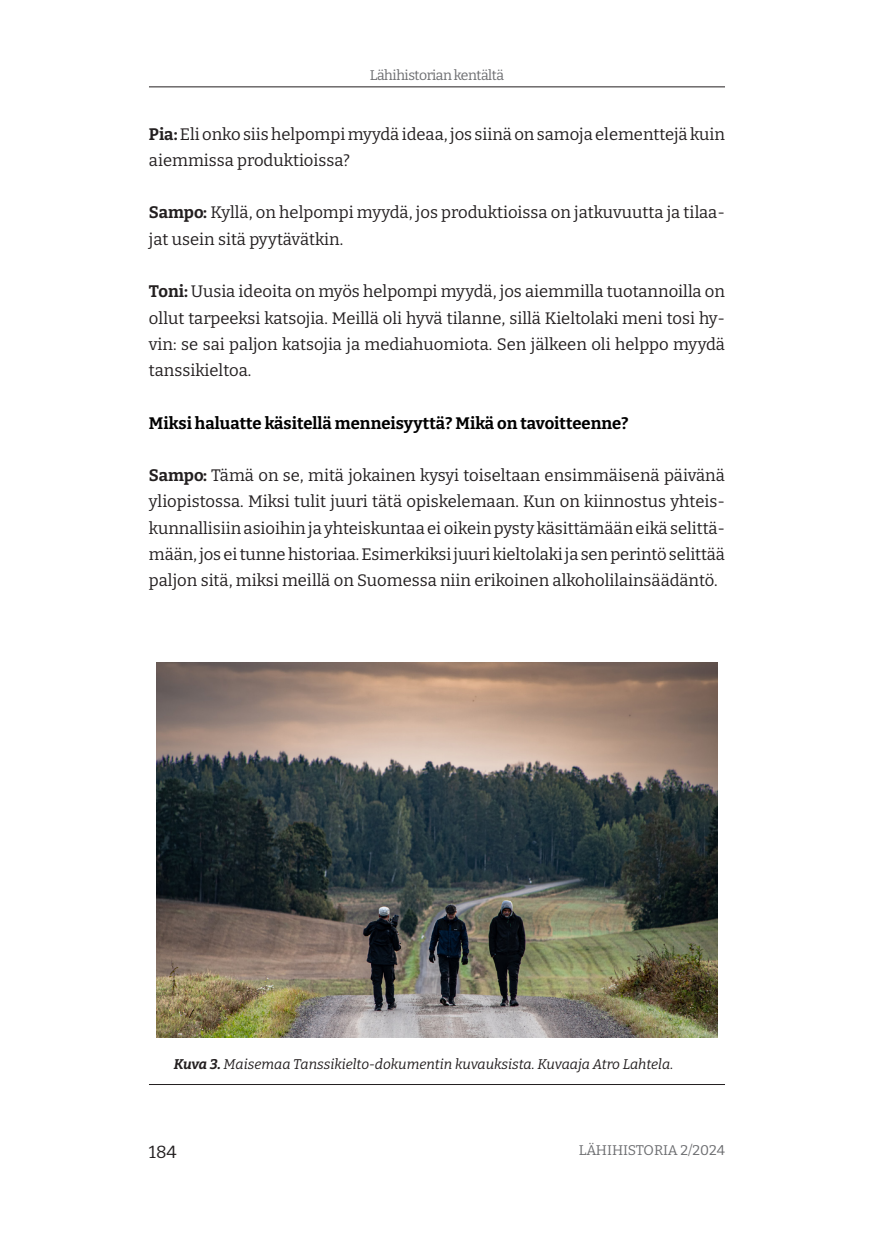
<style>
.page{position:relative;width:874px;height:1241px;background:#fff}
.page>*{position:absolute;margin:0;border:0;box-sizing:border-box;transform-origin:0 0}
.t1{font:17.5px "Bitter";color:#231f20}
.Leipäteksti_ensimmäinen_kappale{font:16.62px/26.2px "Bitter";color:#231f20}
.Haastattelu_kysymys{font:700 16.62px "Bitter";color:#000}
.Kuvateksti{font:italic 14px "Bitter";color:#231f20}
.t2{font:14px "Bitter";letter-spacing:-.03em;color:#6c6d70}
.t3{font:14px "Bitter";color:#6c6d70}
.s1{font-weight:700}
</style>
<div class="page">
<hr style="left:149px;top:86px;width:575px;height:1px;background:#231f20">
<img style="left:156px;top:662px;width:561px;height:375px">
<hr style="left:149px;top:1083px;width:575px;height:1px;background:#231f20">
<p class="t2" style="left:370px;top:66px;width:135px">Lähihistorian kentältä</p>
<p class="Leipäteksti_ensimmäinen_kappale" style="left:149px;top:120px;width:577px"><span class="s1">Pia:</span> Eli onko siis helpompi myydä ideaa, jos siinä on samoja elementtejä kuin aiemmissa produktioissa?</p>
<p class="Leipäteksti_ensimmäinen_kappale" style="left:149px;top:199px;width:577px"><span class="s1">Sampo:</span> Kyllä, on helpompi myydä, jos produktioissa on jatkuvuutta ja tilaa&shy;jat usein sitä pyytävätkin.</p>
<p class="Leipäteksti_ensimmäinen_kappale" style="left:149px;top:278px;width:577px;text-align:justify"><span class="s1">Toni:</span> Uusia ideoita on myös helpompi myydä, jos aiemmilla tuotannoilla on ollut tarpeeksi katsojia. Meillä oli hyvä tilanne, sillä Kieltolaki meni tosi hy&shy;vin: se sai paljon katsojia ja mediahuomiota. Sen jälkeen oli helppo myydä tanssikieltoa.</p>
<p class="Haastattelu_kysymys" style="left:149px;top:412px;width:481px">Miksi haluatte käsitellä menneisyyttä? Mikä on tavoitteenne?</p>
<p class="Leipäteksti_ensimmäinen_kappale" style="left:149px;top:461px;width:577px;text-align:justify"><span class="s1">Sampo:</span> Tämä on se, mitä jokainen kysyi toiseltaan ensimmäisenä päivänä yliopistossa. Miksi tulit juuri tätä opiskelemaan. Kun on kiinnostus yhteis&shy;kunnallisiin asioihin ja yhteiskuntaa ei oikein pysty käsittämään eikä selittä&shy;mään, jos ei tunne historiaa. Esimerkiksi juuri kieltolaki ja sen perintö selittää paljon sitä, miksi meillä on Suomessa niin erikoinen alkoholilainsäädäntö.</p>
<p class="Kuvateksti" style="left:174px;top:1055px;width:501px"><span class="s1">Kuva 3.</span> Maisemaa Tanssikielto-dokumentin kuvauksista. Kuvaaja Atro Lahtela.</p>
<p class="t1" style="left:149px;top:1140px;width:29px">184</p>
<p class="t3" style="left:578px;top:1140px;width:147px">LÄHIHISTORIA 2/2024</p>
</div>
